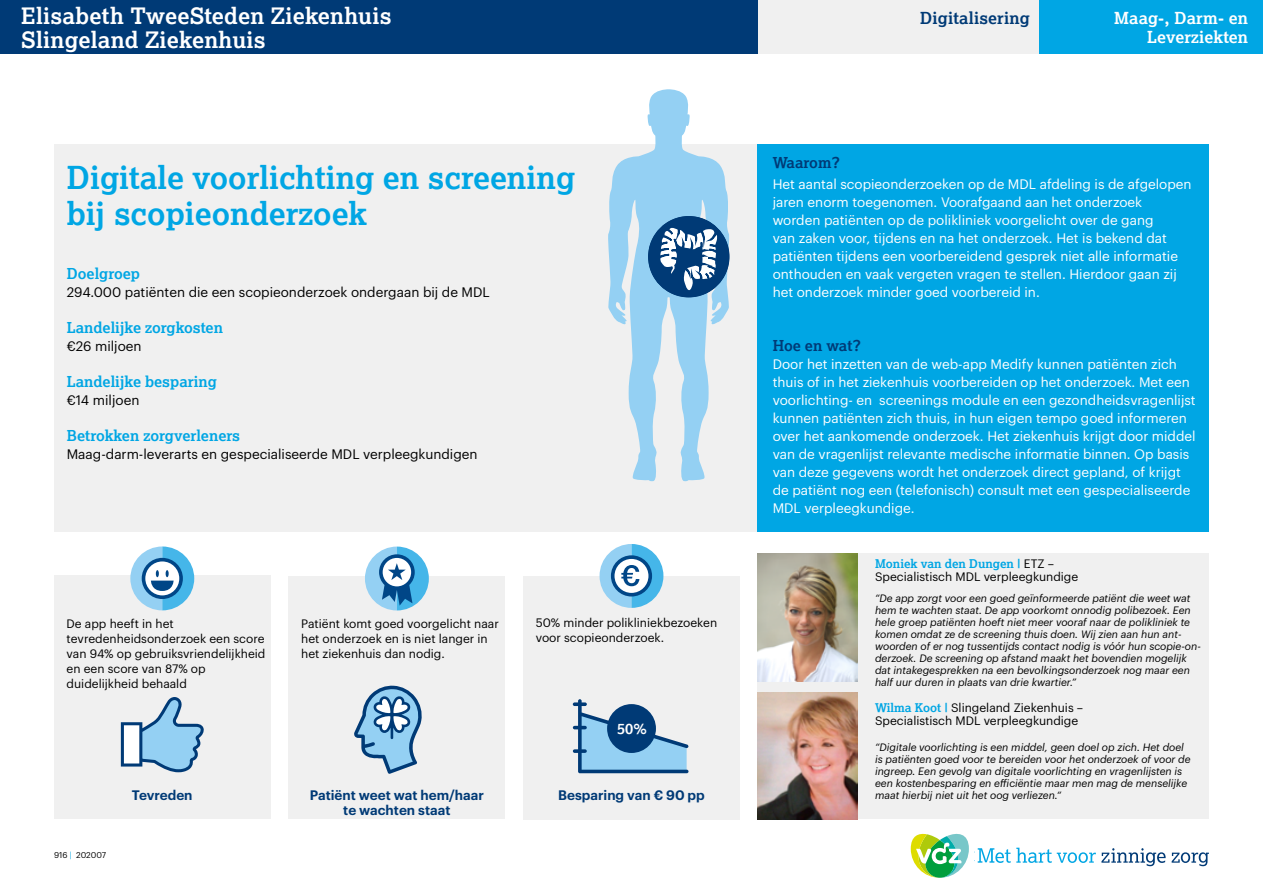
<style>
.page{position:relative;width:1263px;height:893px;background:#fff}
.page>*{position:absolute;margin:0;border:0;box-sizing:border-box;transform-origin:0 0}
._4_Titel{font:700 31.5px/36px "Lexia";color:#00a6e4}
._1_Aanbieder{font:700 22.5px "Lexia";letter-spacing:.01em;color:#fff}
._3_Zorgsoort_of_spec{font:700 16.5px/19.5px "Lexia";letter-spacing:.01em;color:#fff;text-align:right}
._2_innovatie{font:700 16.5px "Lexia";letter-spacing:.01em;color:#003a76}
._5_tussenkop_-vgz_bl{font:700 15px "Lexia";color:#00a6e4}
._5_tussenkop_steunkl{font:700 15px "Lexia";color:#003a76}
._7_KKK_percentage{font:700 15px "Lexia";color:#fff}
._6_plat_wit{font:13.5px/18px "Graphik";color:#fff}
._6_plat_wit_opsommin{font:13.5px/18px "Graphik";color:#fff}
._6_plat{font:13.5px "Graphik";color:#000}
._7_KKK_kopje{font:600 13.5px "Graphik";color:#003a76}
._7_KKK_plat{font:12px/15px "Graphik";color:#000}
._8_naam_ambassadeur{font:12px/13.5px "Graphik";color:#000}
._9_quote{font:italic 10.5px/12px "Graphik";color:#000}
._6_plat-2{font:8.25px "Graphik";color:#000}
.s1{color:#00a6e4}
.s2{font-family:"Lexia";font-weight:700;color:#00a6e4}
</style>
<div class="page">
<svg style="left:910px;top:833px;width:59px;height:45px"></svg>
<svg style="left:978px;top:848px;width:187px;height:18px"></svg>
<svg style="left:1171px;top:852px;width:38px;height:14px"></svg>
<div style="left:1038px;top:0;width:225px;height:54px;background:#00a6e4"></div>
<div style="left:758px;top:0;width:280px;height:54px;background:#f0f0f0"></div>
<div style="left:0;top:0;width:758px;height:54px;background:#003a76"></div>
<div style="left:54px;top:144px;width:1155px;height:387px;background:#f0f0f0"></div>
<div style="left:758px;top:144px;width:451px;height:387px;background:#00a6e4"></div>
<div style="left:54px;top:576px;width:217px;height:243px;background:#f0f0f0"></div>
<svg style="left:130px;top:546px;width:64px;height:64px"></svg>
<div style="left:523px;top:576px;width:217px;height:243px;background:#f0f0f0"></div>
<svg style="left:599px;top:544px;width:64px;height:64px"></svg>
<div style="left:289px;top:576px;width:216px;height:243px;background:#f0f0f0"></div>
<svg style="left:365px;top:547px;width:64px;height:63px"></svg>
<svg style="left:608px;top:89px;width:121px;height:392px;fill:#99d2f3"></svg>
<div style="left:758px;top:554px;width:451px;height:265px;background:#f0f0f0"></div>
<svg style="left:121px;top:697px;width:83px;height:75px"></svg>
<svg style="left:573px;top:699px;width:115px;height:74px"></svg>
<div style="left:607px;top:704px;width:49px;height:49px;background:#003a76;border-radius:50%"></div>
<svg style="left:354px;top:686px;width:68px;height:88px"></svg>
<svg style="left:648px;top:216px;width:81px;height:81px"></svg>
<img style="left:758px;top:554px;width:99px;height:127px">
<img style="left:758px;top:692px;width:99px;height:127px">
<p class="_1_Aanbieder" style="left:21px;top:1px;width:372px">Elisabeth TweeSteden Ziekenhuis</p>
<p class="_2_innovatie" style="left:920px;top:7px;width:111px">Digitalisering</p>
<p class="_1_Aanbieder" style="left:21px;top:25px;width:246px">Slingeland Ziekenhuis</p>
<p class="_3_Zorgsoort_of_spec" style="left:1114px;top:7px;width:135px">Maag-, Darm- en<br>Leverziekten</p>
<p class="_4_Titel" style="left:67px;top:159px;width:510px">Digitale voorlichting en screening bij scopieonderzoek</p>
<p class="_5_tussenkop_-vgz_bl" style="left:67px;top:264px;width:75px">Doelgroep</p>
<p class="_6_plat" style="left:67px;top:282px;width:425px">294.000 patiënten die een scopieonderzoek ondergaan bij de MDL</p>
<p class="_5_tussenkop_-vgz_bl" style="left:67px;top:318px;width:158px">Landelijke zorgkosten</p>
<p class="_6_plat" style="left:67px;top:336px;width:76px">€26 miljoen</p>
<p class="_5_tussenkop_-vgz_bl" style="left:67px;top:372px;width:152px">Landelijke besparing</p>
<p class="_6_plat" style="left:67px;top:390px;width:74px">€14 miljoen</p>
<p class="_5_tussenkop_-vgz_bl" style="left:67px;top:426px;width:175px">Betrokken zorgverleners</p>
<p class="_6_plat" style="left:67px;top:444px;width:412px">Maag-darm-leverarts en gespecialiseerde MDL verpleegkundigen</p>
<p class="_7_KKK_plat" style="left:67px;top:615px;width:200px">De app heeft in het tevredenheidsonderzoek een score van 94% op gebruiksvriendelijkheid en een score van 87% op duidelijkheid behaald</p>
<p class="_7_KKK_plat" style="left:536px;top:615px;width:183px">50% minder polikliniekbezoeken voor scopieonderzoek.</p>
<p class="_7_KKK_plat" style="left:301px;top:615px;width:199px">Patiënt komt goed voorgelicht naar het onderzoek en is niet langer in het ziekenhuis dan nodig.</p>
<p class="_6_plat-2" style="left:54px;top:849px;width:54px">916 <span class="s1">|</span> 202007</p>
<p class="_7_KKK_kopje" style="left:132px;top:785px;width:62px">Tevreden</p>
<p class="_7_KKK_kopje" style="left:310px;top:785px;width:175px">Patiënt weet wat hem/haar</p>
<p class="_7_KKK_kopje" style="left:343px;top:800px;width:109px">te wachten staat</p>
<p class="_7_KKK_percentage" style="left:617px;top:719px;width:31px">50%</p>
<p class="_7_KKK_kopje" style="left:558px;top:785px;width:148px">Besparing van € 90 pp</p>
<p class="_5_tussenkop_steunkl" style="left:773px;top:153px;width:69px">Waarom?</p>
<p class="_6_plat_wit_opsommin" style="left:773px;top:174px;width:420px">Het aantal scopieonderzoeken op de MDL afdeling is de afgelopen jaren enorm toegenomen. Voorafgaand aan het onderzoek worden patiënten op de polikliniek voorgelicht over de gang<br>van zaken voor, tijdens en na het onderzoek. Het is bekend dat patiënten tijdens een voorbereidend gesprek niet alle informatie onthouden en vaak vergeten vragen te stellen. Hierdoor gaan zij het onderzoek minder goed voorbereid in.</p>
<p class="_5_tussenkop_steunkl" style="left:773px;top:336px;width:90px">Hoe en wat?</p>
<p class="_6_plat_wit" style="left:773px;top:354px;width:424px">Door het inzetten van de web-app Medify kunnen patiënten zich thuis of in het ziekenhuis voorbereiden op het onderzoek. Met een voorlichting- en screenings module en een gezondheidsvragenlijst kunnen patiënten zich thuis, in hun eigen tempo goed informeren over het aankomende onderzoek. Het ziekenhuis krijgt door middel van de vragenlijst relevante medische informatie binnen. Op basis van deze gegevens wordt het onderzoek direct gepland, of krijgt de patiënt nog een (telefonisch) consult met een gespecialiseerde MDL verpleegkundige.</p>
<p class="_8_naam_ambassadeur" style="left:875px;top:556px;width:205px"><span class="s2">Moniek van den Dungen |</span> ETZ –<br>Specialistisch MDL verpleegkundige</p>
<p class="_9_quote" style="left:875px;top:592px;width:327px">“De app zorgt voor een goed geïnformeerde patiënt die weet wat hem te wachten staat. De app voorkomt onnodig polibezoek. Een hele groep patiënten hoeft niet meer vooraf naar de polikliniek te komen omdat ze de screening thuis doen. Wij zien aan hun ant&shy;woorden of er nog tussentijds contact nodig is vóór hun scopie-on&shy;derzoek. De screening op afstand maakt het bovendien mogelijk dat intakegesprekken na een bevolkingsonderzoek nog maar een half uur duren in plaats van drie kwartier.”</p>
<p class="_8_naam_ambassadeur" style="left:875px;top:700px;width:210px"><span class="s2">Wilma Koot |</span> Slingeland Ziekenhuis –<br>Specialistisch MDL verpleegkundige</p>
<p class="_9_quote" style="left:875px;top:740px;width:317px">“Digitale voorlichting is een middel, geen doel op zich. Het doel is patiënten goed voor te bereiden voor het onderzoek of voor de ingreep. Een gevolg van digitale voorlichting en vragenlijsten is een kostenbesparing en efficiëntie maar men mag de menselijke maat hierbij niet uit het oog verliezen.“</p>
</div>
